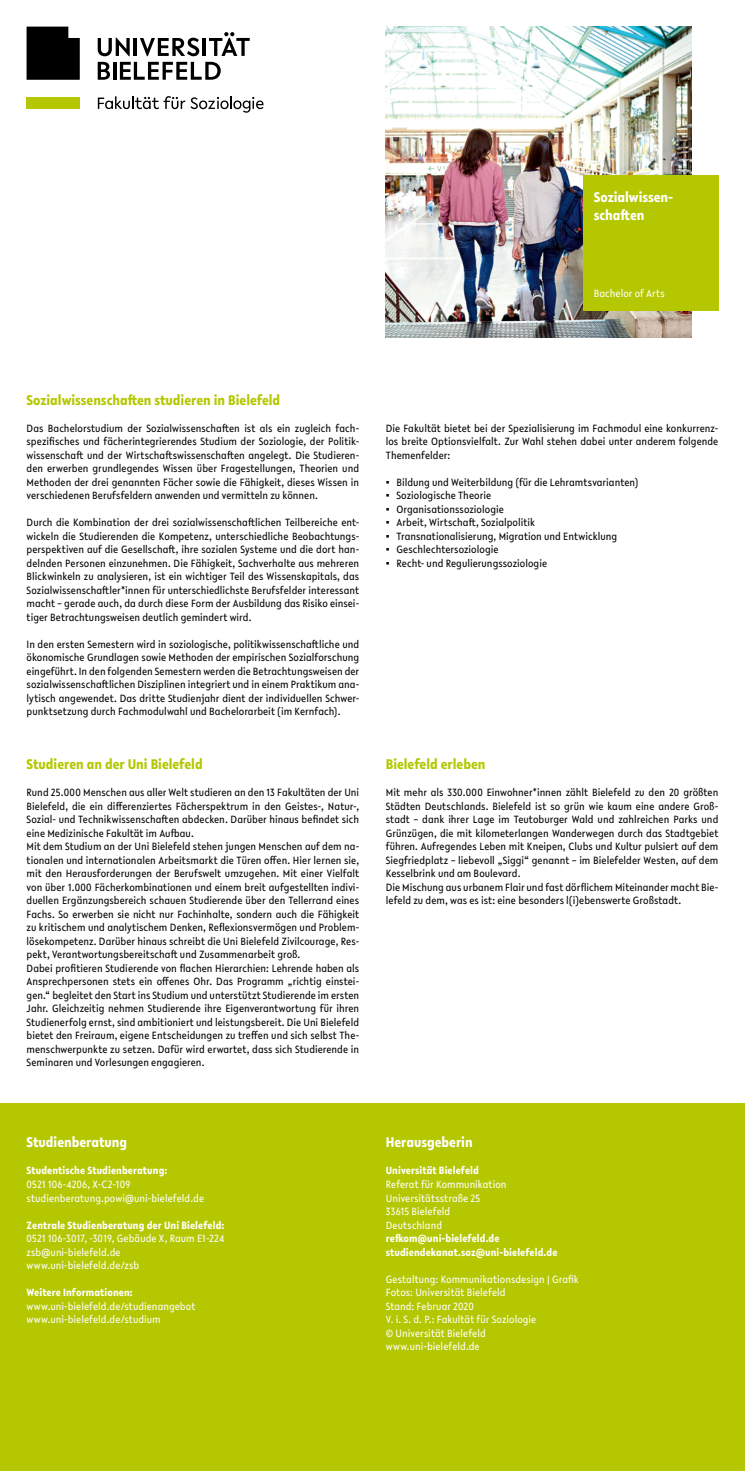
<style>
.page{position:relative;width:745px;height:1471px;background:#fff}
.page>*{position:absolute;margin:0;border:0;box-sizing:border-box;transform-origin:0 0}
.t1{font:700 15px "Lelo Condensed";color:#b4c700}
.t2{font:700 15px/18px "Lelo Condensed";color:#fff}
.t3{font:11.25px/13.5px "Lelo Condensed";letter-spacing:.005em;color:#000;text-align:justify}
.t4{font:11.25px/13.5px "Lelo Condensed";letter-spacing:.005em;color:#fff}
.t5{font:700 11.25px/13.5px "Lelo Condensed";letter-spacing:.01em;color:#fff}
.s1{font-family:"Arial"}
</style>
<div class="page">
<img style="left:385px;top:27px;width:306px;height:310px">
<div style="left:0;top:1103px;width:744px;height:367px;background:#b4c700"></div>
<div style="left:583px;top:175px;width:135px;height:135px;background:#b4c700"></div>
<svg style="left:98px;top:38px;width:32px;height:18px"></svg>
<hr style="left:134px;top:38px;width:3px;height:18px;background:#000">
<svg style="left:140px;top:38px;width:59px;height:18px"></svg>
<hr style="left:202px;top:38px;width:3px;height:18px;background:#000">
<svg style="left:209px;top:32px;width:40px;height:24px"></svg>
<svg style="left:98px;top:62px;width:12px;height:18px"></svg>
<hr style="left:113px;top:62px;width:3px;height:18px;background:#000">
<svg style="left:120px;top:62px;width:100px;height:18px"></svg>
<svg style="left:27px;top:27px;width:53px;height:53px;background:#0d0d0d"></svg>
<div style="left:27px;top:98px;width:53px;height:11px;background:#b4c700"></div>
<svg style="left:98px;top:96px;width:165px;height:17px"></svg>
<h1 class="t2" style="left:593px;top:188px;width:81px">Sozialwissen&shy;schaften</h1>
<p class="t4" style="left:593px;top:286px;width:72px">Bachelor of Arts</p>
<h1 class="t1" style="left:27px;top:389px;width:255px">Sozialwissenschaften studieren in Bielefeld</h1>
<p class="t3" style="left:27px;top:421px;width:334px">Das Bachelorstudium der Sozialwissenschaften ist als ein zugleich fach&shy;spezifisches und fächerintegrierendes Studium der Soziologie, der Politik&shy;wissenschaft und der Wirtschaftswissenschaften angelegt. Die Studieren&shy;den erwerben grundlegendes Wissen über Fragestellungen, Theorien und Methoden der drei genannten Fächer sowie die Fähigkeit, dieses Wissen in verschiedenen Berufsfeldern anwenden und vermitteln zu können.</p>
<p class="t3" style="left:27px;top:515px;width:334px">Durch die Kombination der drei sozialwissenschaftlichen Teilbereiche ent&shy;wickeln die Studierenden die Kompetenz, unterschiedliche Beobachtungs&shy;perspektiven auf die Gesellschaft, ihre sozialen Systeme und die dort han&shy;delnden Personen einzunehmen. Die Fähigkeit, Sachverhalte aus mehreren Blickwinkeln zu analysieren, ist ein wichtiger Teil des Wissenskapitals, das Sozialwissenschaftler*innen für unterschiedlichste Berufsfelder interessant macht – gerade auch, da durch diese Form der Ausbildung das Risiko einsei&shy;tiger Betrachtungsweisen deutlich gemindert wird.</p>
<p class="t3" style="left:27px;top:637px;width:334px">In den ersten Semestern wird in soziologische, politikwissenschaftliche und ökonomische Grundlagen sowie Methoden der empirischen Sozialforschung eingeführt. In den folgenden Semestern werden die Betrachtungsweisen der sozialwissenschaftlichen Disziplinen integriert und in einem Praktikum ana&shy;lytisch angewendet. Das dritte Studienjahr dient der individuellen Schwer&shy;punktsetzung durch Fachmodulwahl und Bachelorarbeit (im Kernfach).</p>
<h1 class="t1" style="left:27px;top:754px;width:177px">Studieren an der Uni Bielefeld</h1>
<p class="t3" style="left:27px;top:785px;width:334px;text-align:left">Rund 25.000 Menschen aus aller Welt studieren an den 13 Fakultäten der Uni Bielefeld, die ein differenziertes Fächerspektrum in den Geistes-, Natur-, Sozial- und Technikwissenschaften abdecken. Darüber hinaus befindet sich eine Medizinische Fakultät im Aufbau.<br>Mit dem Studium an der Uni Bielefeld stehen jungen Menschen auf dem na&shy;tionalen und internationalen Arbeitsmarkt die Türen offen. Hier lernen sie, mit den Herausforderungen der Berufswelt umzugehen. Mit einer Vielfalt von über 1.000 Fächerkombinationen und einem breit aufgestellten indivi&shy;duellen Ergänzungsbereich schauen Studierende über den Tellerrand eines Fachs. So erwerben sie nicht nur Fachinhalte, sondern auch die Fähigkeit zu kritischem und analytischem Denken, Reflexionsvermögen und Problem&shy;lösekompetenz. Darüber hinaus schreibt die Uni Bielefeld Zivilcourage, Res&shy;pekt, Verantwortungsbereitschaft und Zusammenarbeit groß.<br>Dabei profitieren Studierende von flachen Hierarchien: Lehrende haben als Ansprechpersonen stets ein offenes Ohr. Das Programm „richtig einstei&shy;gen.“ begleitet den Start ins Studium und unterstützt Studierende im ersten Jahr. Gleichzeitig nehmen Studierende ihre Eigenverantwortung für ihren Studienerfolg ernst, sind ambitioniert und leistungsbereit. Die Uni Bielefeld bietet den Freiraum, eigene Entscheidungen zu treffen und sich selbst The&shy;menschwerpunkte zu setzen. Dafür wird erwartet, dass sich Studierende in Seminaren und Vorlesungen engagieren.</p>
<p class="t3" style="left:385px;top:421px;width:334px">Die Fakultät bietet bei der Spezialisierung im Fachmodul eine konkurrenz&shy;los breite Optionsvielfalt. Zur Wahl stehen dabei unter anderem folgende Themenfelder:</p>
<p class="t3" style="left:385px;top:475px;width:254px"><span class="s1">▪</span> Bildung und Weiterbildung (für die Lehramtsvarianten)</p>
<p class="t3" style="left:385px;top:488px;width:107px"><span class="s1">▪</span> Soziologische Theorie</p>
<p class="t3" style="left:385px;top:502px;width:119px"><span class="s1">▪</span> Organisationssoziologie</p>
<p class="t3" style="left:385px;top:515px;width:151px"><span class="s1">▪</span> Arbeit, Wirtschaft, Sozialpolitik</p>
<p class="t3" style="left:385px;top:529px;width:233px"><span class="s1">▪</span> Transnationalisierung, Migration und Entwicklung</p>
<p class="t3" style="left:385px;top:542px;width:114px"><span class="s1">▪</span> Geschlechtersoziologie</p>
<p class="t3" style="left:385px;top:556px;width:163px"><span class="s1">▪</span> Recht- und Regulierungssoziologie</p>
<h1 class="t1" style="left:385px;top:754px;width:101px">Bielefeld erleben</h1>
<p class="t3" style="left:385px;top:785px;width:334px;text-align:left">Mit mehr als 330.000 Einwohner*innen zählt Bielefeld zu den 20 größten Städten Deutschlands. Bielefeld ist so grün wie kaum eine andere Groß&shy;stadt – dank ihrer Lage im Teutoburger Wald und zahlreichen Parks und Grünzügen, die mit kilometerlangen Wanderwegen durch das Stadtgebiet führen. Aufregendes Leben mit Kneipen, Clubs und Kultur pulsiert auf dem Siegfriedplatz – liebevoll „Siggi“ genannt – im Bielefelder Westen, auf dem Kesselbrink und am Boulevard.<br>Die Mischung aus urbanem Flair und fast dörflichem Miteinander macht Bie&shy;lefeld zu dem, was es ist: eine besonders l(i)ebenswerte Großstadt.</p>
<h1 class="t2" style="left:27px;top:1133px;width:102px">Studienberatung</h1>
<p class="t5" style="left:27px;top:1163px;width:142px">Studentische Studienberatung:</p>
<p class="t4" style="left:27px;top:1177px;width:179px">0521 106-4206, X-C2-109 studienberatung.powi@uni-bielefeld.de</p>
<p class="t5" style="left:27px;top:1217px;width:199px">Zentrale Studienberatung der Uni Bielefeld:</p>
<p class="t4" style="left:27px;top:1231px;width:199px">0521 106-3017, -3019, Gebäude X, Raum E1-224 zsb@uni-bielefeld.de www.uni-bielefeld.de/zsb</p>
<p class="t5" style="left:27px;top:1285px;width:107px">Weitere Informationen:</p>
<p class="t4" style="left:27px;top:1298px;width:170px">www.uni-bielefeld.de/studienangebot www.uni-bielefeld.de/studium</p>
<h1 class="t2" style="left:385px;top:1133px;width:88px">Herausgeberin</h1>
<p class="t5" style="left:385px;top:1163px;width:95px">Universität Bielefeld</p>
<p class="t4" style="left:385px;top:1177px;width:122px">Referat für Kommunikation<br>Universitätsstraße 25<br>33615 Bielefeld<br>Deutschland</p>
<p class="t5" style="left:385px;top:1231px;width:173px">refkom@uni-bielefeld.de studiendekanat.soz@uni-bielefeld.de</p>
<p class="t4" style="left:385px;top:1271px;width:194px">Gestaltung: Kommunikationsdesign | Grafik<br>Fotos: Universität Bielefeld<br>Stand: Februar 2020<br>V. i. S. d. P.: Fakultät für Soziologie<br>© Universität Bielefeld www.uni-bielefeld.de</p>
</div>
